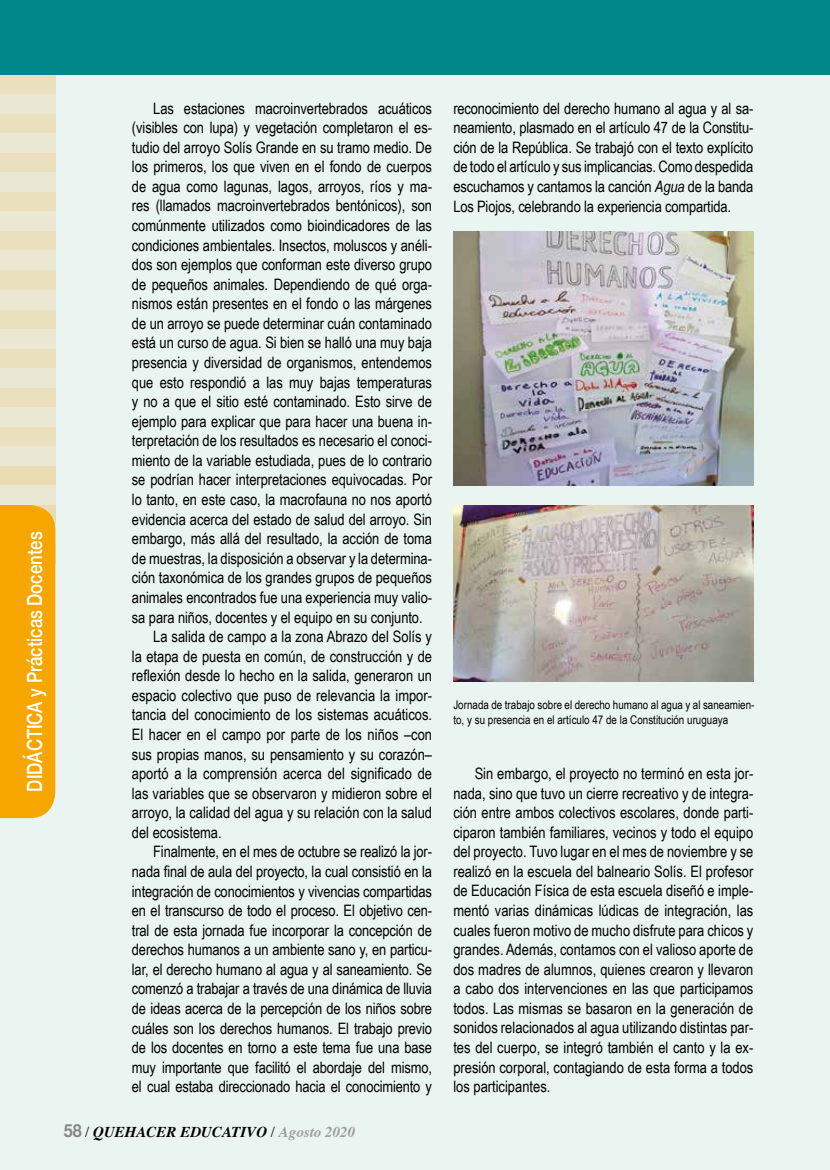
<style>
.page{position:relative;width:830px;height:1170px;background:#fff}
.page>*{position:absolute;margin:0;border:0;box-sizing:border-box;transform-origin:0 0}
.t1{font:500 21px "Helvetica Neue";color:#fff;scale:.8 1}
.t2{font:15.75px/19.5px "Arial Narrow";letter-spacing:-.005em;color:#000;text-align:justify}
.t3{font:italic 700 15px "Times";color:#000}
.t4{font:12px/14.4px "Arial Narrow";color:#000}
.s1{font-family:"Helvetica Neue";font-style:normal;font-size:18px;color:#878787}
.s2{font-weight:400;font-style:normal}
.s3{color:#9d9d9c}
.s4{font-style:italic}
</style>
<div class="page">
<div style="left:0;top:0;width:829px;height:1169px;background:#eaf5f1"></div>
<div style="left:0;top:74px;width:55px;height:20px;background:#eae0be"></div>
<div style="left:0;top:153px;width:55px;height:19px;background:#eae0be"></div>
<div style="left:0;top:270px;width:55px;height:20px;background:#eae0be"></div>
<div style="left:0;top:387px;width:55px;height:20px;background:#eae0be"></div>
<div style="left:0;top:114px;width:55px;height:19px;background:#eae0be"></div>
<div style="left:0;top:231px;width:55px;height:19px;background:#eae0be"></div>
<div style="left:0;top:348px;width:55px;height:20px;background:#eae0be"></div>
<div style="left:0;top:192px;width:55px;height:19px;background:#eae0be"></div>
<div style="left:0;top:309px;width:55px;height:20px;background:#eae0be"></div>
<div style="left:0;top:426px;width:55px;height:20px;background:#eae0be"></div>
<div style="left:0;top:466px;width:55px;height:19px;background:#e9dcb3"></div>
<div style="left:0;top:94px;width:55px;height:20px;background:#eae8d3"></div>
<div style="left:0;top:172px;width:55px;height:20px;background:#eae8d3"></div>
<div style="left:0;top:290px;width:55px;height:19px;background:#eae8d3"></div>
<div style="left:0;top:407px;width:55px;height:19px;background:#eae8d3"></div>
<div style="left:0;top:133px;width:55px;height:20px;background:#eae8d3"></div>
<div style="left:0;top:250px;width:55px;height:20px;background:#eae8d3"></div>
<div style="left:0;top:368px;width:55px;height:19px;background:#eae8d3"></div>
<div style="left:0;top:211px;width:55px;height:20px;background:#eae8d3"></div>
<div style="left:0;top:329px;width:55px;height:19px;background:#eae8d3"></div>
<div style="left:0;top:446px;width:55px;height:20px;background:#eae8d3"></div>
<div style="left:0;top:485px;width:55px;height:20px;background:#eae8d3"></div>
<div style="left:0;top:505px;width:55px;height:313px;background:#f7a600"></div>
<img style="left:453px;top:231px;width:300px;height:254px">
<img style="left:453px;top:505px;width:300px;height:176px">
<div style="left:0;top:0;width:829px;height:74px;background:#008789"></div>
<h1 class="t1" style="left:18px;top:791px;width:326px;rotate:-90deg">DIDÁCTICA y Prácticas Docentes</h1>
<p class="t2" style="left:153px;top:98px;width:280px">Las estaciones macroinvertebrados acuáticos</p>
<p class="t2" style="left:132px;top:117px;width:301px">(visibles con lupa) y vegetación completaron el es-</p>
<p class="t2" style="left:132px;top:137px;width:301px">tudio del arroyo Solís Grande en su tramo medio. De</p>
<p class="t2" style="left:132px;top:156px;width:301px">los primeros, los que viven en el fondo de cuerpos</p>
<p class="t2" style="left:132px;top:176px;width:301px">de agua como lagunas, lagos, arroyos, ríos y ma-</p>
<p class="t2" style="left:132px;top:195px;width:301px">res (llamados macroinvertebrados bentónicos), son</p>
<p class="t2" style="left:132px;top:215px;width:301px">comúnmente utilizados como bioindicadores de las</p>
<p class="t2" style="left:132px;top:235px;width:301px">condiciones ambientales. Insectos, moluscos y anéli-</p>
<p class="t2" style="left:132px;top:254px;width:301px">dos son ejemplos que conforman este diverso grupo</p>
<p class="t2" style="left:132px;top:274px;width:301px">de pequeños animales. Dependiendo de qué orga-</p>
<p class="t2" style="left:132px;top:293px;width:301px">nismos están presentes en el fondo o las márgenes</p>
<p class="t2" style="left:132px;top:313px;width:301px">de un arroyo se puede determinar cuán contaminado</p>
<p class="t2" style="left:132px;top:332px;width:301px">está un curso de agua. Si bien se halló una muy baja</p>
<p class="t2" style="left:132px;top:352px;width:301px">presencia y diversidad de organismos, entendemos</p>
<p class="t2" style="left:132px;top:372px;width:301px">que esto respondió a las muy bajas temperaturas</p>
<p class="t2" style="left:132px;top:391px;width:301px">y no a que el sitio esté contaminado. Esto sirve de</p>
<p class="t2" style="left:132px;top:411px;width:301px">ejemplo para explicar que para hacer una buena in-</p>
<p class="t2" style="left:132px;top:430px;width:301px">terpretación de los resultados es necesario el conoci-</p>
<p class="t2" style="left:132px;top:450px;width:301px">miento de la variable estudiada, pues de lo contrario</p>
<p class="t2" style="left:132px;top:469px;width:301px">se podrían hacer interpretaciones equivocadas. Por</p>
<p class="t2" style="left:132px;top:489px;width:301px">lo tanto, en este caso, la macrofauna no nos aportó</p>
<p class="t2" style="left:132px;top:508px;width:301px">evidencia acerca del estado de salud del arroyo. Sin</p>
<p class="t2" style="left:132px;top:528px;width:301px">embargo, más allá del resultado, la acción de toma</p>
<p class="t2" style="left:132px;top:548px;width:301px">de muestras, la disposición a observar y la determina-</p>
<p class="t2" style="left:132px;top:567px;width:301px">ción taxonómica de los grandes grupos de pequeños</p>
<p class="t2" style="left:132px;top:587px;width:301px">animales encontrados fue una experiencia muy valio-</p>
<p class="t2" style="left:132px;top:606px;width:292px">sa para niños, docentes y el equipo en su conjunto.</p>
<p class="t2" style="left:153px;top:626px;width:280px">La salida de campo a la zona Abrazo del Solís y</p>
<p class="t2" style="left:132px;top:645px;width:301px">la etapa de puesta en común, de construcción y de</p>
<p class="t2" style="left:132px;top:665px;width:301px">reflexión desde lo hecho en la salida, generaron un</p>
<p class="t2" style="left:132px;top:684px;width:301px">espacio colectivo que puso de relevancia la impor-</p>
<p class="t2" style="left:132px;top:704px;width:301px">tancia del conocimiento de los sistemas acuáticos.</p>
<p class="t2" style="left:132px;top:724px;width:301px">El hacer en el campo por parte de los niños –con</p>
<p class="t2" style="left:132px;top:743px;width:301px">sus propias manos, su pensamiento y su corazón–</p>
<p class="t2" style="left:132px;top:763px;width:301px">aportó a la comprensión acerca del significado de</p>
<p class="t2" style="left:132px;top:782px;width:301px">las variables que se observaron y midieron sobre el</p>
<p class="t2" style="left:132px;top:802px;width:301px">arroyo, la calidad del agua y su relación con la salud</p>
<p class="t2" style="left:132px;top:821px;width:91px">del ecosistema.</p>
<p class="t2" style="left:153px;top:841px;width:280px">Finalmente, en el mes de octubre se realizó la jor-</p>
<p class="t2" style="left:132px;top:861px;width:301px">nada final de aula del proyecto, la cual consistió en la</p>
<p class="t2" style="left:132px;top:880px;width:301px">integración de conocimientos y vivencias compartidas</p>
<p class="t2" style="left:132px;top:900px;width:301px">en el transcurso de todo el proceso. El objetivo cen-</p>
<p class="t2" style="left:132px;top:919px;width:301px">tral de esta jornada fue incorporar la concepción de</p>
<p class="t2" style="left:132px;top:939px;width:301px">derechos humanos a un ambiente sano y, en particu-</p>
<p class="t2" style="left:132px;top:958px;width:301px">lar, el derecho humano al agua y al saneamiento. Se</p>
<p class="t2" style="left:132px;top:978px;width:301px">comenzó a trabajar a través de una dinámica de lluvia</p>
<p class="t2" style="left:132px;top:997px;width:301px">de ideas acerca de la percepción de los niños sobre</p>
<p class="t2" style="left:132px;top:1017px;width:301px">cuáles son los derechos humanos. El trabajo previo</p>
<p class="t2" style="left:132px;top:1037px;width:301px">de los docentes en torno a este tema fue una base</p>
<p class="t2" style="left:132px;top:1056px;width:301px">muy importante que facilitó el abordaje del mismo,</p>
<p class="t2" style="left:132px;top:1076px;width:301px">el cual estaba direccionado hacia el conocimiento y</p>
<p class="t3" style="left:64px;top:1117px;width:293px"><span class="s1">58</span> <span class="s2">/</span> QUEHACER EDUCATIVO <span class="s2">/</span> <span class="s3">Agosto 2020</span></p>
<p class="t2" style="left:453px;top:98px;width:301px">reconocimiento del derecho humano al agua y al sa&shy;neamiento, plasmado en el artículo 47 de la Constitu&shy;ción de la República. Se trabajó con el texto explícito de todo el artículo y sus implicancias. Como despedida escuchamos y cantamos la canción <span class="s4">Agua</span> de la banda Los Piojos, celebrando la experiencia compartida.</p>
<p class="t4" style="left:453px;top:697px;width:302px">Jornada de trabajo sobre el derecho humano al agua y al saneamien&shy;to, y su presencia en el artículo 47 de la Constitución uruguaya</p>
<p class="t2" style="left:453px;top:763px;width:301px;text-indent:21px">Sin embargo, el proyecto no terminó en esta jor&shy;nada, sino que tuvo un cierre recreativo y de integra&shy;ción entre ambos colectivos escolares, donde parti&shy;ciparon también familiares, vecinos y todo el equipo del proyecto. Tuvo lugar en el mes de noviembre y se realizó en la escuela del balneario Solís. El profesor de Educación Física de esta escuela diseñó e imple&shy;mentó varias dinámicas lúdicas de integración, las cuales fueron motivo de mucho disfrute para chicos y grandes. Además, contamos con el valioso aporte de dos madres de alumnos, quienes crearon y llevaron a cabo dos intervenciones en las que participamos todos. Las mismas se basaron en la generación de sonidos relacionados al agua utilizando distintas par&shy;tes del cuerpo, se integró también el canto y la ex&shy;presión corporal, contagiando de esta forma a todos los participantes.</p>
</div>
